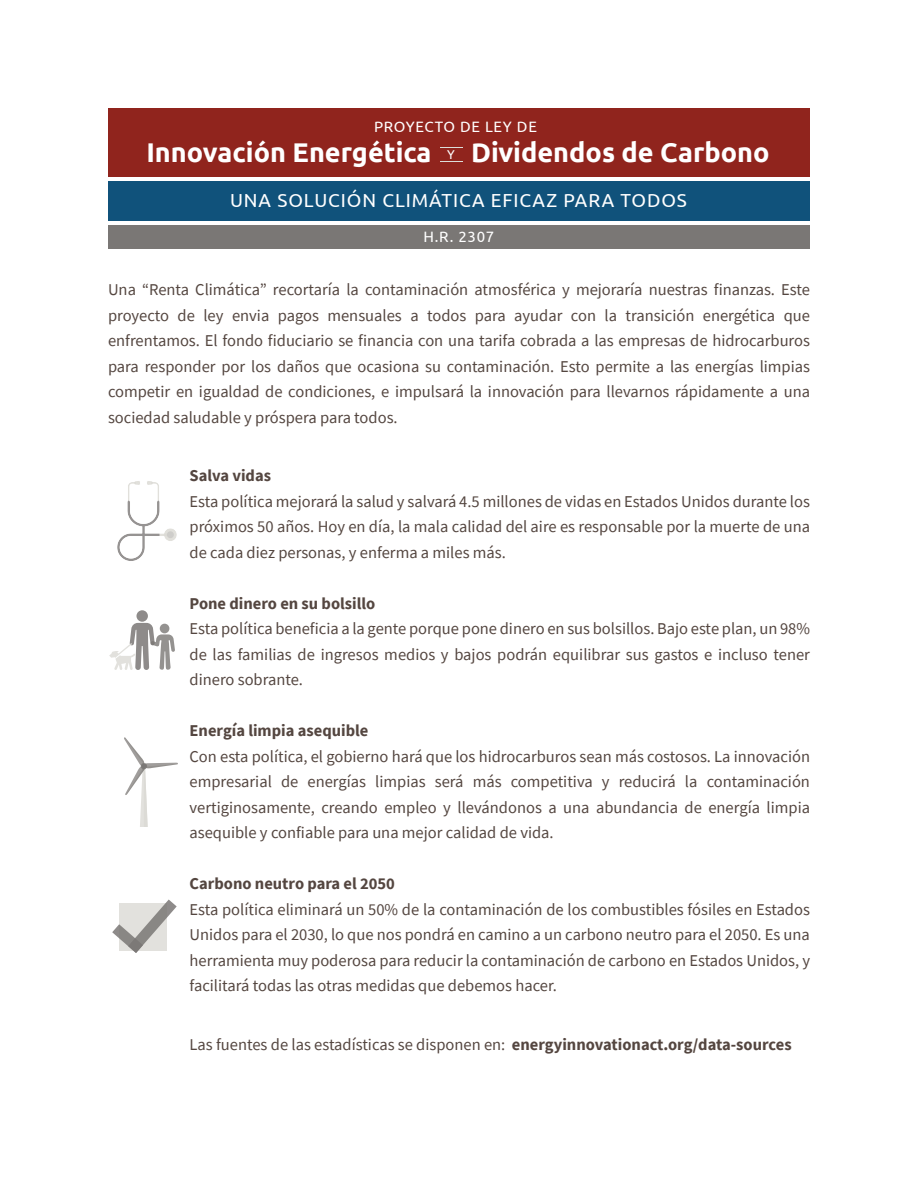
<style>
.page{position:relative;width:918px;height:1188px;background:#fff}
.page>*{position:absolute;margin:0;border:0;box-sizing:border-box;transform-origin:0 0}
.t1{font:700 27px "Ubuntu";color:#fff}
.t2{font:18.9px "Ubuntu";letter-spacing:.05em;color:#fff}
.t3{font:16.5px/25.5px "Source Sans Pro";color:#544640;text-align:justify}
.t4{font:700 16.5px "Source Sans Pro";color:#544640}
.t5{font:15px "Ubuntu";letter-spacing:.05em;color:#fff}
.s1{font-weight:400;font-size:12.75px}
.s2{font-weight:700}
</style>
<div class="page">
<div style="left:108px;top:108px;width:702px;height:69px;background:#90241d"></div>
<div style="left:108px;top:181px;width:702px;height:40px;background:#10527b"></div>
<div style="left:108px;top:225px;width:702px;height:23px;background:#7a7775"></div>
<svg style="left:136px;top:610px;width:12px;height:12px"></svg>
<svg style="left:109px;top:623px;width:66px;height:47px"></svg>
<svg style="left:112px;top:900px;width:65px;height:53px"></svg>
<img style="left:117px;top:481px;width:60px;height:80px">
<svg style="left:124px;top:737px;width:54px;height:90px"></svg>
<svg style="left:440px;top:147px;width:22px;height:1px"></svg>
<svg style="left:440px;top:161px;width:22px;height:1px"></svg>
<p class="t5" style="left:374px;top:117px;width:164px">PROYECTO DE LEY DE</p>
<h1 class="t1" style="left:146px;top:136px;width:625px">Innovación Energética <span class="s1">Y</span> Dividendos de Carbono</h1>
<p class="t2" style="left:230px;top:189px;width:458px">UNA SOLUCIÓN CLIMÁTICA EFICAZ PARA TODOS</p>
<p class="t5" style="left:424px;top:228px;width:72px">H.R. 2307</p>
<p class="t3" style="left:108px;top:277px;width:704px">Una “Renta Climática” recortaría la contaminación atmosférica y mejoraría nuestras finanzas. Este proyecto de ley envia pagos mensuales a todos para ayudar con la transición energética que enfrentamos. El fondo fiduciario se financia con una tarifa cobrada a las empresas de hidrocarburos para responder por los daños que ocasiona su contaminación. Esto permite a las energías limpias competir en igualdad de condiciones, e impulsará la innovación para llevarnos rápidamente a una sociedad saludable y próspera para todos.</p>
<p class="t4" style="left:190px;top:465px;width:83px">Salva vidas</p>
<p class="t3" style="left:190px;top:488px;width:622px">Esta política mejorará la salud y salvará 4.5 millones de vidas en Estados Unidos durante los próximos 50 años. Hoy en día, la mala calidad del aire es responsable por la muerte de una de cada diez personas, y enferma a miles más.</p>
<p class="t4" style="left:190px;top:592px;width:187px">Pone dinero en su bolsillo</p>
<p class="t3" style="left:190px;top:616px;width:622px">Esta política beneficia a la gente porque pone dinero en sus bolsillos. Bajo este plan, un 98% de las familias de ingresos medios y bajos podrán equilibrar sus gastos e incluso tener dinero sobrante.</p>
<p class="t4" style="left:190px;top:720px;width:180px">Energía limpia asequible</p>
<p class="t3" style="left:190px;top:743px;width:622px">Con esta política, el gobierno hará que los hidrocarburos sean más costosos. La innovación empresarial de energías limpias será más competitiva y reducirá la contaminación vertiginosamente, creando empleo y llevándonos a una abundancia de energía limpia asequible y confiable para una mejor calidad de vida.</p>
<p class="t4" style="left:190px;top:873px;width:207px">Carbono neutro para el 2050</p>
<p class="t3" style="left:190px;top:896px;width:622px">Esta política eliminará un 50% de la contaminación de los combustibles fósiles en Estados Unidos para el 2030, lo que nos pondrá en camino a un carbono neutro para el 2050. Es una herramienta muy poderosa para reducir la contaminación de carbono en Estados Unidos, y facilitará todas las otras medidas que debemos hacer.</p>
<p class="t3" style="left:190px;top:1031px;width:604px">Las fuentes de las estadísticas se disponen en: <span class="s2">energyinnovationact.org/data-sources</span></p>
</div>
